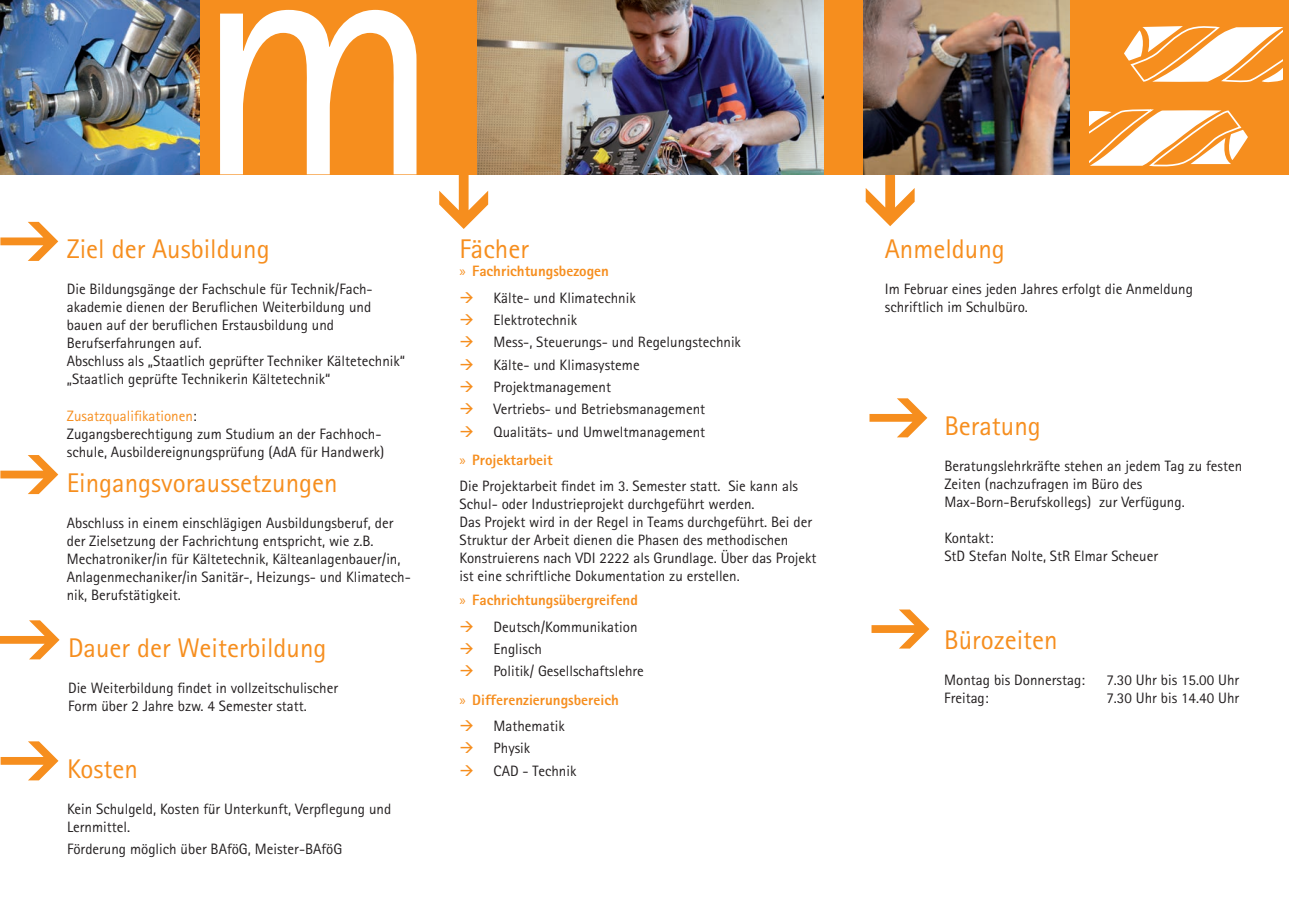
<style>
.page{position:relative;width:1289px;height:919px;background:#fff}
.page>*{position:absolute;margin:0;border:0;box-sizing:border-box;transform-origin:0 0}
.t1{font:337.5px "Agfa Rotis Sans Serif";color:#fff}
.t2{font:27px "Agfa Rotis Sans Serif";color:#f68e1e}
.t3{font:15px/18px "Agfa Rotis Sans Serif";color:#231f20}
.t4{font:800 15px/26.5px "Agfa Rotis Sans Serif";color:#f68e1e;text-align:right}
.s1{font-family:"Myriad Pro";color:#f68e1e}
.s2{font-weight:800;color:#f68e1e}
.s3{font-family:"Myriad Pro";font-weight:400}
.s4{font-weight:400;color:#231f20}
.s5{color:#f68e1e}
</style>
<div class="page">
<div style="left:0;top:0;width:1288px;height:174px;background:#f68e1e"></div>
<svg style="left:0;top:222px;width:58px;height:39px"></svg>
<svg style="left:439px;top:174px;width:49px;height:55px"></svg>
<svg style="left:869px;top:398px;width:58px;height:39px"></svg>
<svg style="left:865px;top:174px;width:49px;height:52px"></svg>
<svg style="left:871px;top:609px;width:58px;height:39px"></svg>
<svg style="left:0;top:455px;width:58px;height:39px"></svg>
<svg style="left:0;top:620px;width:60px;height:39px"></svg>
<svg style="left:1px;top:741px;width:57px;height:39px"></svg>
<svg style="left:1089px;top:26px;width:193px;height:141px"></svg>
<img style="left:0;top:0;width:200px;height:174px">
<img style="left:863px;top:0;width:206px;height:174px">
<img style="left:477px;top:0;width:346px;height:174px">
<h1 class="t1" style="left:193px;top:-139px;width:252px">m</h1>
<h2 class="t2" style="left:67px;top:233px;width:204px">Ziel der Ausbildung</h2>
<p class="t3" style="left:67px;top:280px;width:307px">Die Bildungsgänge der Fachschule für Technik/Fach-</p>
<h2 class="t2" style="left:459px;top:233px;width:71px">Fächer</h2>
<p class="t3" style="left:493px;top:258px;width:144px;line-height:26.5px;text-indent:-34px"><span class="s1">»</span> <span class="s2">Fachrichtungsbezogen<br></span>Kälte- und Klimatechnik</p>
<p class="t3" style="left:493px;top:309px;width:249px;line-height:22.2px">Elektrotechnik<br>Mess-, Steuerungs- und Regelungstechnik<br>Kälte- und Klimasysteme<br>Projektmanagement<br>Vertriebs- und Betriebsmanagement<br>Qualitäts- und Umweltmanagement</p>
<p class="t3" style="left:459px;top:446px;width:340px;line-height:26.5px"><span class="s1">»</span> <span class="s2">Projektarbeit<br></span>Die Projektarbeit findet im 3. Semester statt. Sie kann als</p>
<p class="t3" style="left:459px;top:495px;width:358px">Schul- oder Industrieprojekt durchgeführt werden.<br>Das Projekt wird in der Regel in Teams durchgeführt. Bei der Struktur der Arbeit dienen die Phasen des methodischen Konstruierens nach VDI 2222 als Grundlage. Über das Projekt ist eine schriftliche Dokumentation zu erstellen.</p>
<p class="t4" style="left:459px;top:586px;width:180px"><span class="s3">»</span> Fachrichtungsübergreifend<br><span class="s4">Deutsch/Kommunikation</span></p>
<p class="t3" style="left:493px;top:637px;width:152px;line-height:22.2px">Englisch<br>Politik/ Gesellschaftslehre</p>
<p class="t4" style="left:493px;top:686px;width:127px;text-align:left;text-indent:-34px"><span class="s3">»</span> Differenzierungsbereich<br><span class="s4">Mathematik</span></p>
<p class="t3" style="left:493px;top:737px;width:84px;line-height:22.2px">Physik<br>CAD - Technik</p>
<h2 class="t2" style="left:884px;top:233px;width:121px">Anmeldung</h2>
<p class="t3" style="left:884px;top:280px;width:309px">Im Februar eines jeden Jahres erfolgt die Anmeldung schriftlich im Schulbüro.</p>
<p class="t3" style="left:67px;top:298px;width:340px">akademie dienen der Beruflichen Weiterbildung und bauen auf der beruflichen Erstausbildung und Berufserfahrungen auf.<br>Abschluss als „Staatlich geprüfter Techniker Kältetechnik“ „Staatlich geprüfte Technikerin Kältetechnik“</p>
<p class="t3" style="left:67px;top:406px;width:319px"><span class="s5">Zusatzqualifikationen</span>:<br>Zugangsberechtigung zum Studium an der Fachhoch&shy;schule, Ausbildereignungsprüfung (AdA für Handwerk)</p>
<h2 class="t2" style="left:944px;top:410px;width:98px">Beratung</h2>
<p class="t3" style="left:944px;top:456px;width:299px">Beratungslehrkräfte stehen an jedem Tag zu festen<br>Zeiten (nachzufragen im Büro des<br>Max-Born-Berufskollegs) zur Verfügung.</p>
<p class="t3" style="left:944px;top:528px;width:215px">Kontakt:<br>StD Stefan Nolte, StR Elmar Scheuer</p>
<h2 class="t2" style="left:67px;top:466px;width:272px">Eingangsvoraussetzungen</h2>
<p class="t3" style="left:67px;top:513px;width:345px">Abschluss in einem einschlägigen Ausbildungsberuf, der der Zielsetzung der Fachrichtung entspricht, wie z.B.<br>Mechatroniker/in für Kältetechnik, Kälteanlagenbauer/in, Anlagenmechaniker/in Sanitär-, Heizungs- und Klimatech&shy;nik, Berufstätigkeit.</p>
<h2 class="t2" style="left:68px;top:631px;width:260px">Dauer der Weiterbildung</h2>
<p class="t3" style="left:68px;top:678px;width:271px">Die Weiterbildung findet in vollzeitschulischer<br>Form über 2 Jahre bzw. 4 Semester statt.</p>
<h2 class="t2" style="left:944px;top:623px;width:115px">Bürozeiten</h2>
<p class="t3" style="left:944px;top:670px;width:142px">Montag bis Donnerstag:</p>
<p class="t3" style="left:1106px;top:670px;width:134px">7.30 Uhr bis 15.00 Uhr</p>
<p class="t3" style="left:944px;top:688px;width:46px">Freitag:</p>
<p class="t3" style="left:1106px;top:688px;width:134px">7.30 Uhr bis 14.40 Uhr</p>
<h2 class="t2" style="left:67px;top:752px;width:72px">Kosten</h2>
<p class="t3" style="left:67px;top:799px;width:326px">Kein Schulgeld, Kosten für Unterkunft, Verpflegung und<br>Lernmittel.</p>
<p class="t3" style="left:67px;top:840px;width:277px">Förderung möglich über BAföG, Meister-BAföG</p>
</div>
